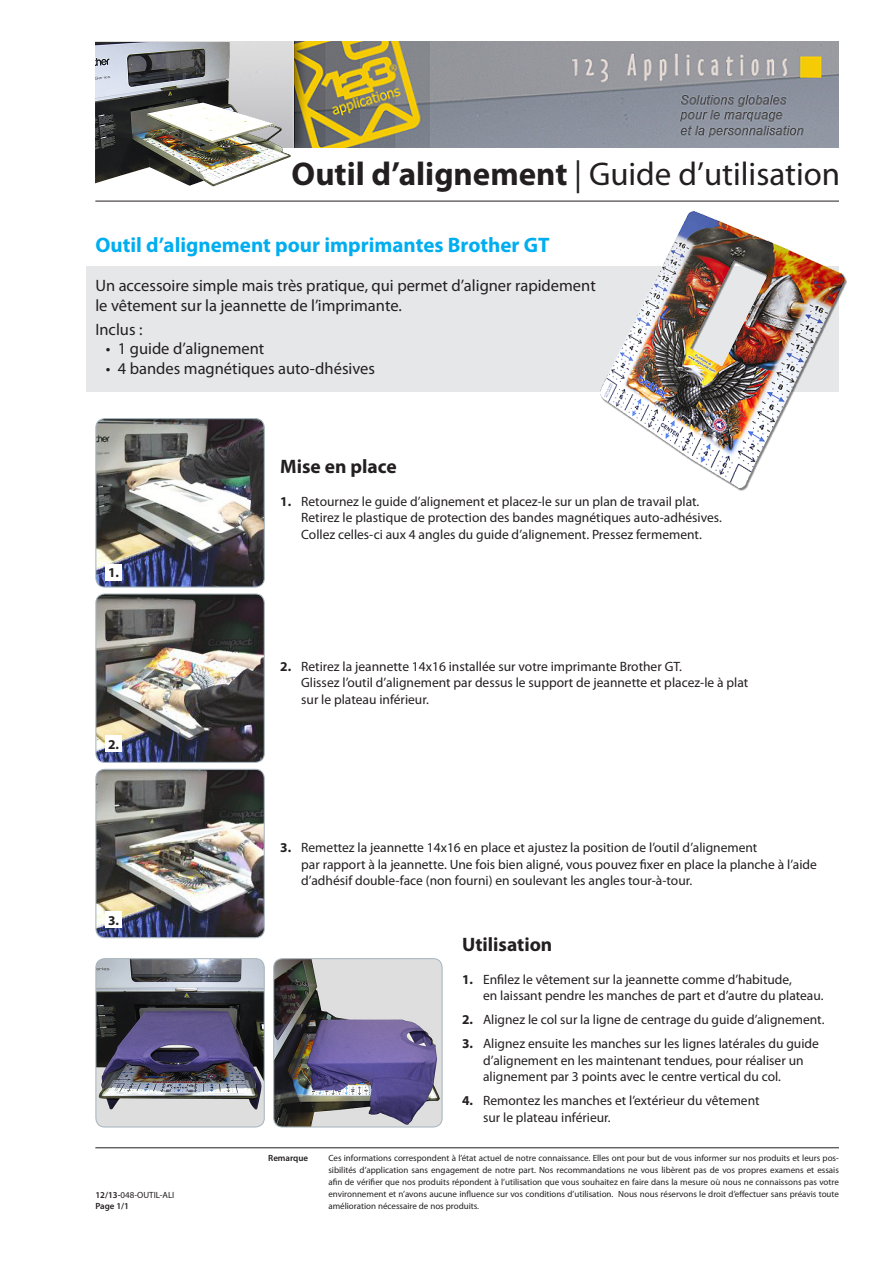
<style>
.page{position:relative;width:893px;height:1263px;background:#fff}
.page>*{position:absolute;margin:0;border:0;box-sizing:border-box;transform-origin:0 0}
.t1{font:33px "Myriad Pro";color:#231f20}
.t2{font:700 21px "Myriad Pro";color:#00aeef}
.t3{font:700 19.5px "Myriad Pro";color:#231f20}
.t4{font:16.5px "Myriad Pro";color:#231f20}
.t5{font:13.5px/16.5px "Myriad Pro";color:#231f20}
.t6{font:700 13.5px "Myriad Pro";color:#231f20}
.t7{font:9px/12px "Myriad Pro";color:#231f20;text-align:justify}
.t8{font:600 9px "Myriad Pro";color:#231f20}
.s1{font-weight:700}
.s2{font-weight:600}
</style>
<div class="page">
<img style="left:95px;top:42px;width:744px;height:105px">
<hr style="left:95px;top:201px;width:744px;height:1px;background:#231f20">
<div style="left:86px;top:266px;width:753px;height:126px;background:#e6e7e9"></div>
<hr style="left:95px;top:1147px;width:744px;height:1px;background:#231f20">
<img style="left:97px;top:420px;width:166px;height:166px">
<div style="left:95px;top:418px;width:170px;height:170px;border:1px solid #a7b6be;border-radius:9px"></div>
<img style="left:97px;top:595px;width:166px;height:166px">
<div style="left:95px;top:593px;width:170px;height:170px;border:1px solid #a7b6be;border-radius:9px"></div>
<img style="left:97px;top:769px;width:167px;height:169px">
<div style="left:95px;top:769px;width:170px;height:169px;border:1px solid #a7b6be;border-radius:9px"></div>
<img style="left:97px;top:960px;width:167px;height:167px">
<div style="left:95px;top:958px;width:170px;height:169px;border:1px solid #a7b6be;border-radius:9px"></div>
<img style="left:274px;top:960px;width:168px;height:167px">
<div style="left:273px;top:958px;width:170px;height:169px;border:1px solid #a7b6be;border-radius:9px"></div>
<img style="left:600px;top:211px;width:247px;height:280px">
<img style="left:95px;top:43px;width:199px;height:144px">
<div style="left:105px;top:564px;width:17px;height:17px;background:#fff"></div>
<div style="left:105px;top:735px;width:17px;height:17px;background:#fff"></div>
<div style="left:105px;top:911px;width:17px;height:17px;background:#fff"></div>
<p class="t1" style="left:292px;top:154px;width:550px"><span class="s1">Outil d’alignement</span> | Guide d’utilisation</p>
<p class="t2" style="left:95px;top:232px;width:456px">Outil d’alignement pour imprimantes Brother GT</p>
<p class="t4" style="left:95px;top:276px;width:502px">Un accessoire simple mais très pratique, qui permet d’aligner rapidement</p>
<p class="t4" style="left:95px;top:295px;width:308px">le vêtement sur la jeannette de l’imprimante.</p>
<p class="t4" style="left:95px;top:319px;width:49px">Inclus :</p>
<p class="t4" style="left:106px;top:339px;width:160px">• 1 guide d’alignement</p>
<p class="t4" style="left:106px;top:358px;width:271px">• 4 bandes magnétiques auto-dhésives</p>
<p class="t6" style="left:108px;top:564px;width:13px">1.</p>
<p class="t6" style="left:108px;top:735px;width:13px">2.</p>
<p class="t6" style="left:108px;top:911px;width:13px">3.</p>
<p class="t7" style="left:95px;top:1189px;width:81px"><span class="s2">12/13-</span>048-OUTIL-ALI</p>
<p class="t8" style="left:95px;top:1200px;width:35px">Page 1/1</p>
<p class="t3" style="left:280px;top:453px;width:118px">Mise en place</p>
<p class="t5" style="left:280px;top:493px;width:421px"><span class="s1">1.</span> Retournez le guide d’alignement et placez-le sur un plan de travail plat.</p>
<p class="t5" style="left:301px;top:509px;width:422px">Retirez le plastique de protection des bandes magnétiques auto-adhésives.</p>
<p class="t5" style="left:301px;top:526px;width:402px">Collez celles-ci aux 4 angles du guide d’alignement. Pressez fermement.</p>
<p class="t5" style="left:301px;top:658px;width:449px;text-indent:-21px"><span class="s1">2.</span> Retirez la jeannette 14x16 installée sur votre imprimante Brother GT.<br>Glissez l’outil d’alignement par dessus le support de jeannette et placez-le à plat sur le plateau inférieur.</p>
<p class="t5" style="left:301px;top:839px;width:517px;text-indent:-21px"><span class="s1">3.</span> Remettez la jeannette 14x16 en place et ajustez la position de l’outil d’alignement<br>par rapport à la jeannette. Une fois bien aligné, vous pouvez fixer en place la planche à l’aide</p>
<p class="t5" style="left:301px;top:872px;width:393px">d’adhésif double-face (non fourni) en soulevant les angles tour-à-tour.</p>
<p class="t3" style="left:462px;top:931px;width:92px">Utilisation</p>
<p class="t5" style="left:462px;top:971px;width:331px"><span class="s1">1.</span> Enfilez le vêtement sur la jeannette comme d’habitude,</p>
<p class="t5" style="left:483px;top:987px;width:342px">en laissant pendre les manches de part et d’autre du plateau.</p>
<p class="t5" style="left:462px;top:1011px;width:364px"><span class="s1">2.</span> Alignez le col sur la ligne de centrage du guide d’alignement.</p>
<p class="t5" style="left:462px;top:1035px;width:358px;text-align:center"><span class="s1">3.</span> Alignez ensuite les manches sur les lignes latérales du guide d’alignement en les maintenant tendues, pour réaliser un</p>
<p class="t5" style="left:483px;top:1068px;width:299px">alignement par 3 points avec le centre vertical du col.</p>
<p class="t5" style="left:462px;top:1092px;width:299px"><span class="s1">4.</span> Remontez les manches et l’extérieur du vêtement</p>
<p class="t5" style="left:483px;top:1109px;width:129px">sur le plateau inférieur.</p>
<p class="t8" style="left:268px;top:1152px;width:42px">Remarque</p>
<p class="t7" style="left:328px;top:1152px;width:512px">Ces informations correspondent à l’état actuel de notre connaissance. Elles ont pour but de vous informer sur nos produits et leurs pos&shy;sibilités d’application sans engagement de notre part. Nos recommandations ne vous libèrent pas de vos propres examens et essais afin de vérifier que nos produits répondent à l’utilisation que vous souhaitez en faire dans la mesure où nous ne connaissons pas votre environnement et n’avons aucune influence sur vos conditions d’utilisation. Nous nous réservons le droit d’effectuer sans préavis toute amélioration nécessaire de nos produits.</p>
</div>
